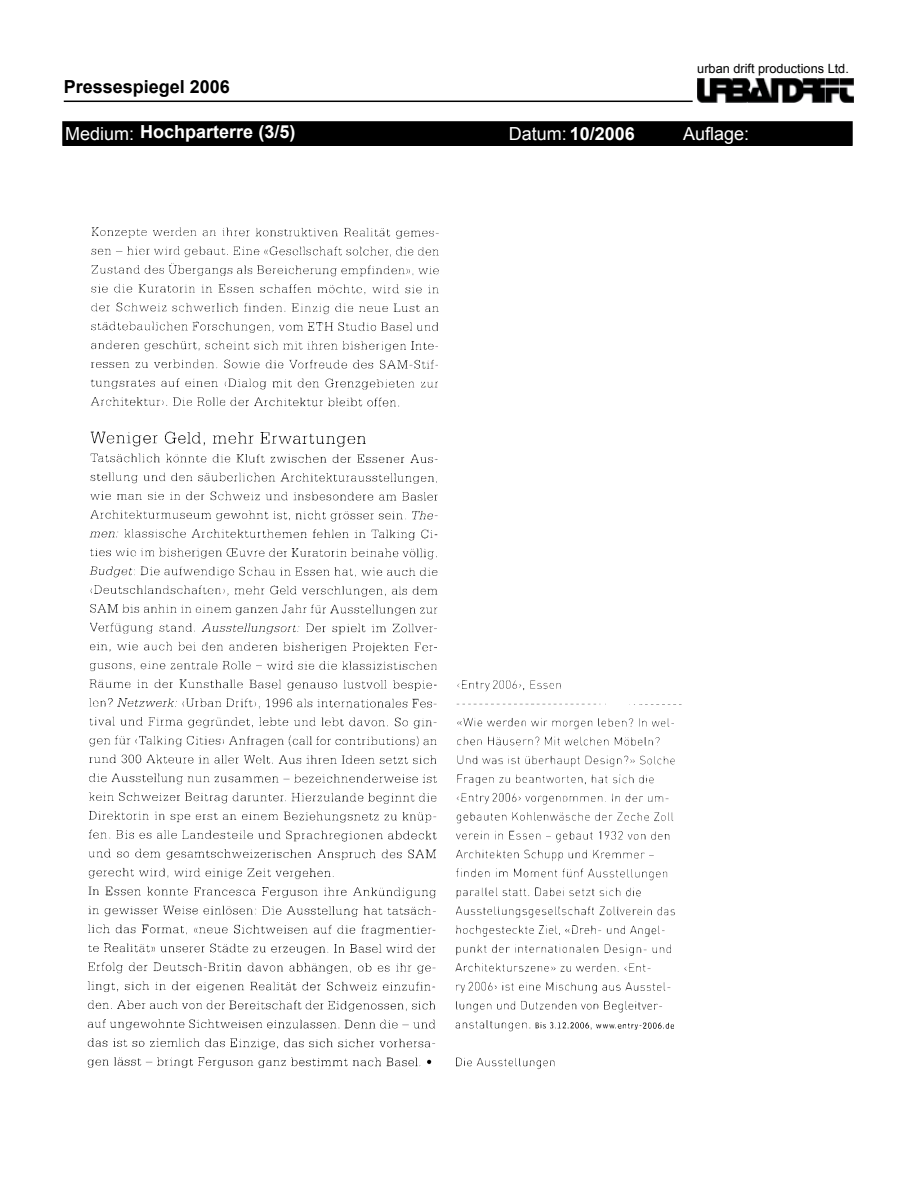
<style>
.page{position:relative;width:918px;height:1188px;background:#fff}
.page>*{position:absolute;margin:0;border:0;box-sizing:border-box;transform-origin:0 0}
.t1{font:700 18px "Arial";color:#fff}
.t2{font:700 18px "Arial";color:#000}
.t3{font:18px "Arial";color:#fff}
.t4{font:12.75px "Arial";color:#000}
.s1{font-weight:400}
</style>
<div class="page">
<div style="left:63px;top:122px;width:789px;height:23px;background:#000"></div>
<div style="left:62px;top:121px;width:791px;height:25px;border:2px solid #000"></div>
<img style="left:697px;top:78px;width:157px;height:25px">
<hr style="left:64px;top:101px;width:629px;height:1px;background:#000">
<img style="left:87px;top:227px;width:595px;height:843px">
<p class="t2" style="left:64px;top:76px;width:168px">Pressespiegel 2006</p>
<p class="t4" style="left:697px;top:61px;width:153px">urban drift productions Ltd.</p>
<p class="t1" style="left:65px;top:122px;width:232px"><span class="s1">Medium:</span> Hochparterre (3/5)</p>
<p class="t1" style="left:509px;top:124px;width:128px"><span class="s1">Datum:</span> 10/2006</p>
<p class="t3" style="left:683px;top:123px;width:68px">Auflage:</p>
</div>
